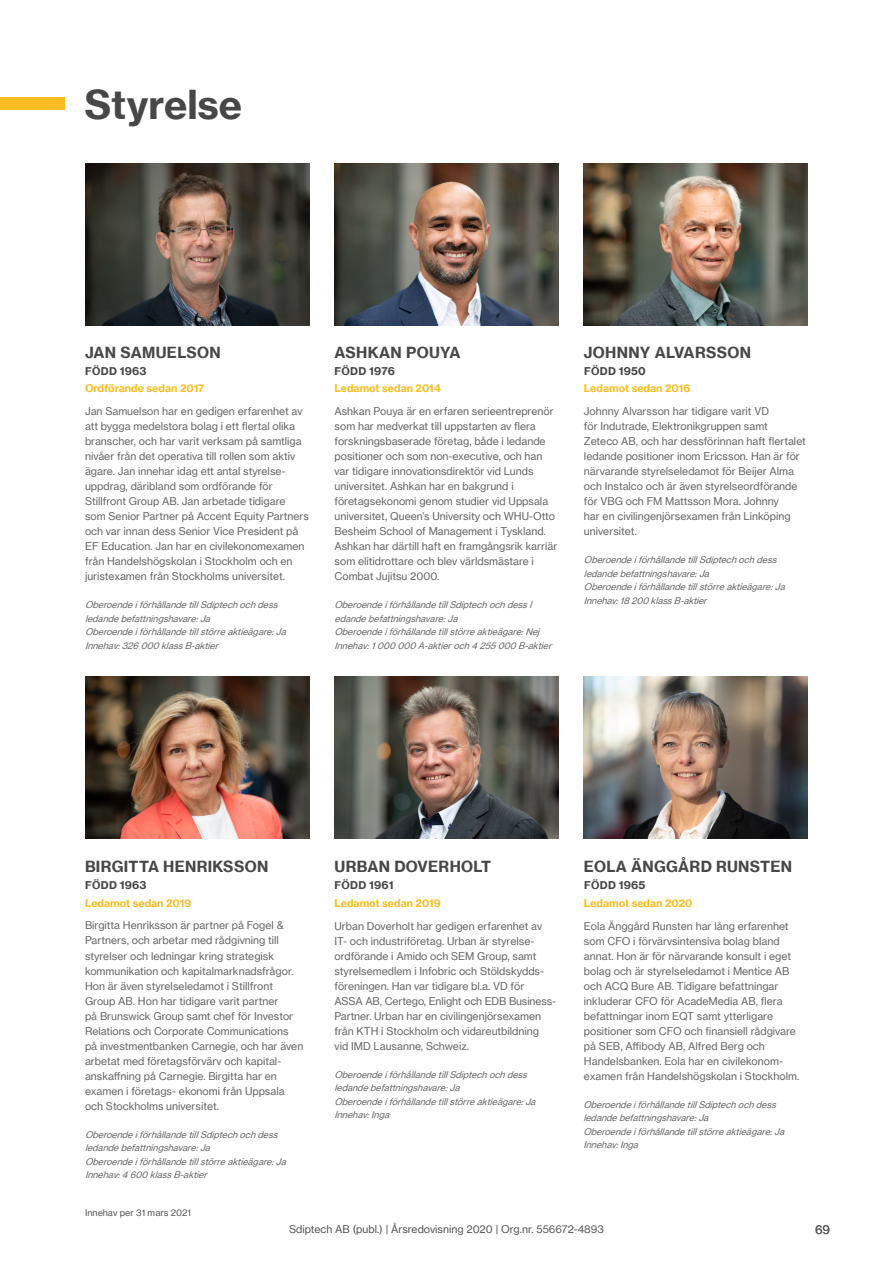
<style>
.page{position:relative;width:893px;height:1263px;background:#fff}
.page>*{position:absolute;margin:0;border:0;box-sizing:border-box;transform-origin:0 0}
.t1{font:700 39px "Neue Haas Grotesk Text Pro";color:#474747}
.t2{font:700 15px "Neue Haas Grotesk Text Pro";letter-spacing:.02em;color:#474747}
.t3{font:12px "Neue Haas Grotesk Text Pro";color:#575756}
.t4{font:10.5px/15px "Neue Haas Grotesk Text Pro";color:#686767}
.t5{font:700 10.5px "Neue Haas Grotesk Text Pro";color:#fcbd22}
.t6{font:10.5px "Neue Haas Grotesk Text Pro";color:#575756}
.t7{font:700 10.5px "Neue Haas Grotesk Text Pro";letter-spacing:.02em;color:#474747}
.t8{font:italic 9px/13.5px "Neue Haas Grotesk Text Pro";color:#686767}
.t9{font:9px "Neue Haas Grotesk Text Pro";color:#575756}
</style>
<div class="page">
<img style="left:85px;top:163px;width:224px;height:162px">
<img style="left:334px;top:163px;width:224px;height:162px">
<img style="left:584px;top:163px;width:224px;height:162px">
<img style="left:85px;top:677px;width:224px;height:162px">
<img style="left:334px;top:677px;width:224px;height:162px">
<img style="left:584px;top:677px;width:224px;height:162px">
<div style="left:0;top:97px;width:64px;height:13px;background:#fcbd22"></div>
<h1 class="t1" style="left:85px;top:80px;width:159px">Styrelse</h1>
<h2 class="t2" style="left:85px;top:343px;width:137px">JAN SAMUELSON</h2>
<p class="t7" style="left:85px;top:364px;width:63px">FÖDD 1963</p>
<h2 class="t2" style="left:334px;top:343px;width:128px">ASHKAN POUYA</h2>
<p class="t7" style="left:335px;top:364px;width:62px">FÖDD 1976</p>
<h2 class="t2" style="left:584px;top:343px;width:169px">JOHNNY ALVARSSON</h2>
<p class="t7" style="left:584px;top:364px;width:63px">FÖDD 1950</p>
<p class="t5" style="left:85px;top:382px;width:121px">Ordförande sedan 2017</p>
<p class="t5" style="left:334px;top:382px;width:108px">Ledamot sedan 2014</p>
<p class="t5" style="left:584px;top:382px;width:108px">Ledamot sedan 2016</p>
<p class="t4" style="left:85px;top:404px;width:225px">Jan Samuelson har en gedigen erfarenhet av att bygga medelstora bolag i ett flertal olika branscher, och har varit verksam på samtliga nivåer från det operativa till rollen som aktiv ägare. Jan innehar idag ett antal styrelse&shy;uppdrag, däribland som ordförande för Stillfront Group AB. Jan arbetade tidigare<br>som Senior Partner på Accent Equity Partners och var innan dess Senior Vice President på EF Education. Jan har en civilekonomexamen från Handelshögskolan i Stockholm och en juristexamen från Stockholms universitet.</p>
<p class="t4" style="left:334px;top:404px;width:224px">Ashkan Pouya är en erfaren serieentreprenör som har medverkat till uppstarten av flera forskningsbaserade företag, både i ledande positioner och som non-executive, och han var tidigare innovationsdirektör vid Lunds universitet. Ashkan har en bakgrund i företagsekonomi genom studier vid Uppsala universitet, Queen’s University och WHU-Otto Besheim School of Management i Tyskland.<br>Ashkan har därtill haft en framgångsrik karriär som elitidrottare och blev världsmästare i Combat Jujitsu 2000.</p>
<p class="t4" style="left:584px;top:404px;width:223px">Johnny Alvarsson har tidigare varit VD<br>för Indutrade, Elektronikgruppen samt<br>Zeteco AB, och har dessförinnan haft flertalet ledande positioner inom Ericsson. Han är för närvarande styrelseledamot för Beijer Alma och Instalco och är även styrelseordförande för VBG och FM Mattsson Mora. Johnny<br>har en civilingenjörsexamen från Linköping universitet.</p>
<p class="t8" style="left:584px;top:553px;width:205px">OberoendeiförhållandetillSdiptechochdess ledandebefattningshavare:Ja Oberoendeiförhållandetillstörreaktieägare:Ja Innehav:18200klassB-aktier</p>
<p class="t8" style="left:85px;top:598px;width:205px">OberoendeiförhållandetillSdiptechochdess ledandebefattningshavare:Ja Oberoendeiförhållandetillstörreaktieägare:Ja Innehav:326000 klassB-aktier</p>
<p class="t8" style="left:334px;top:598px;width:222px">OberoendeiförhållandetillSdiptechochdessl edandebefattningshavare:Ja Oberoendeiförhållandetillstörreaktieägare:Nej Innehav:1000 000 A-aktieroch4255000 B-aktier</p>
<h2 class="t2" style="left:85px;top:857px;width:185px">BIRGITTA HENRIKSSON</h2>
<p class="t7" style="left:85px;top:878px;width:63px">FÖDD 1963</p>
<h2 class="t2" style="left:334px;top:857px;width:158px">URBAN DOVERHOLT</h2>
<p class="t7" style="left:335px;top:878px;width:61px">FÖDD 1961</p>
<h2 class="t2" style="left:584px;top:857px;width:210px">EOLA ÄNGGÅRD RUNSTEN</h2>
<p class="t7" style="left:584px;top:878px;width:63px">FÖDD 1965</p>
<p class="t5" style="left:85px;top:896px;width:108px">Ledamot sedan 2019</p>
<p class="t5" style="left:334px;top:896px;width:108px">Ledamot sedan 2019</p>
<p class="t5" style="left:584px;top:896px;width:110px">Ledamot sedan 2020</p>
<p class="t4" style="left:85px;top:918px;width:220px">Birgitta Henriksson är partner på Fogel &amp; Partners, och arbetar med rådgivning till styrelser och ledningar kring strategisk kommunikation och kapitalmarknadsfrågor.<br>Hon är även styrelseledamot i Stillfront Group AB. Hon har tidigare varit partner<br>på Brunswick Group samt chef för Investor Relations och Corporate Communications<br>på investmentbanken Carnegie, och har även arbetat med företagsförvärv och kapital&shy;anskaffning på Carnegie. Birgitta har en examen i företags- ekonomi från Uppsala och Stockholms universitet.</p>
<p class="t4" style="left:334px;top:918px;width:223px">Urban Doverholt har gedigen erfarenhet av IT- och industriföretag. Urban är styrelse&shy;ordförande i Amido och SEM Group, samt styrelsemedlem i Infobric och Stöldskydds&shy;föreningen. Han var tidigare bl.a. VD för<br>ASSA AB, Certego, Enlight och EDB Business-Partner. Urban har en civilingenjörsexamen från KTH i Stockholm och vidareutbildning<br>vid IMD Lausanne, Schweiz.</p>
<p class="t4" style="left:584px;top:918px;width:217px">Eola Änggård Runsten har lång erfarenhet som CFO i förvärvsintensiva bolag bland annat. Hon är för närvarande konsult i eget bolag och är styrelseledamot i Mentice AB och ACQ Bure AB. Tidigare befattningar inkluderar CFO för AcadeMedia AB, flera befattningar inom EQT samt ytterligare positioner som CFO och finansiell rådgivare på SEB, Affibody AB, Alfred Berg och Handelsbanken. Eola har en civilekonom&shy;examen från Handelshögskolan i Stockholm.</p>
<p class="t8" style="left:334px;top:1068px;width:205px">OberoendeiförhållandetillSdiptechochdess ledandebefattningshavare:Ja Oberoendeiförhållandetillstörreaktieägare:Ja Innehav:Inga</p>
<p class="t8" style="left:583px;top:1098px;width:205px">OberoendeiförhållandetillSdiptechochdess ledandebefattningshavare:Ja Oberoendeiförhållandetillstörreaktieägare:Ja Innehav:Inga</p>
<p class="t8" style="left:85px;top:1128px;width:205px">OberoendeiförhållandetillSdiptechochdess ledandebefattningshavare:Ja Oberoendeiförhållandetillstörreaktieägare:Ja Innehav:4600 klassB-aktier</p>
<p class="t9" style="left:85px;top:1207px;width:108px">Innehav per 31 mars 2021</p>
<p class="t6" style="left:289px;top:1222px;width:316px">Sdiptech AB (publ.) | Årsredovisning 2020 | Org.nr. 556672-4893</p>
<p class="t3" style="left:815px;top:1222px;width:16px">69</p>
</div>
